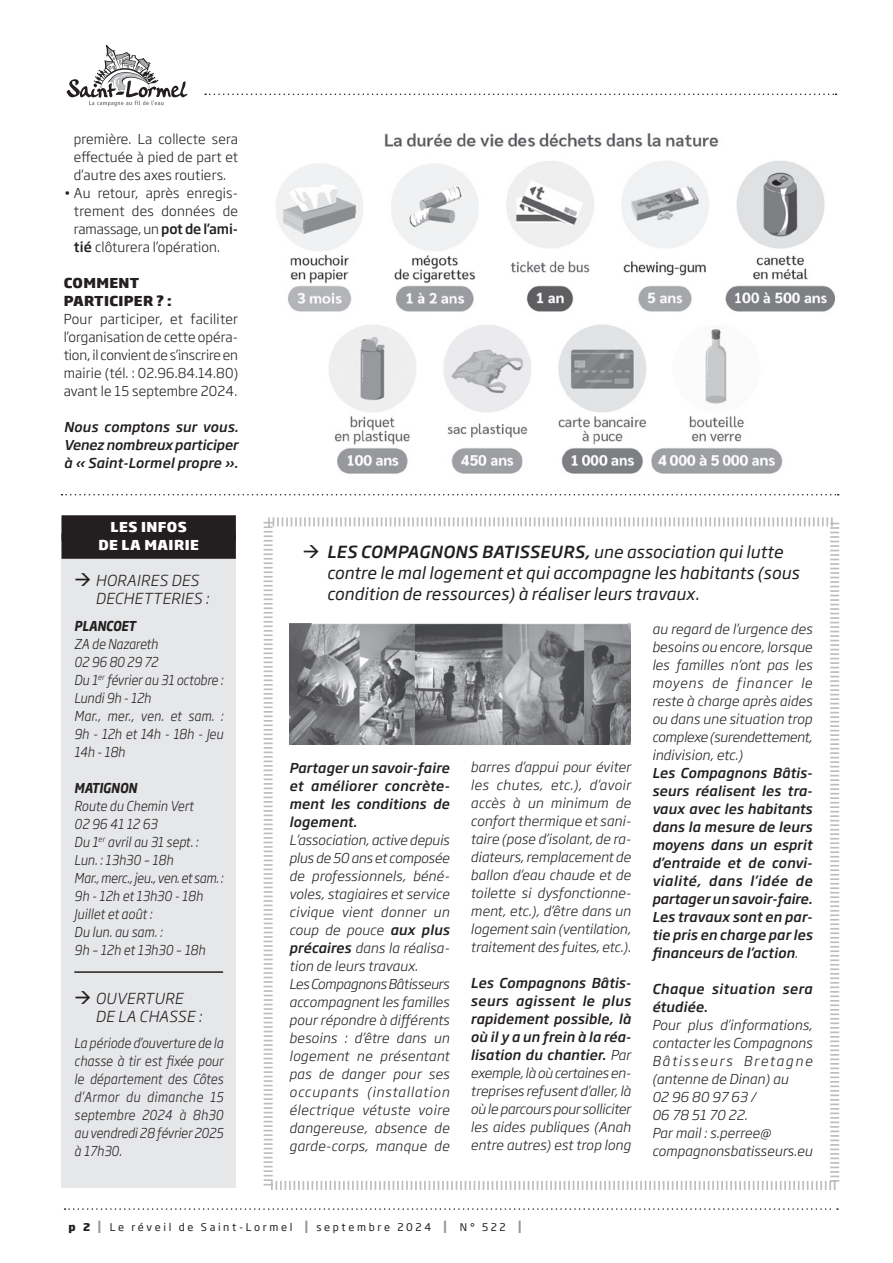
<style>
.page{position:relative;width:893px;height:1263px;background:#fff}
.page>*{position:absolute;margin:0;border:0;box-sizing:border-box;transform-origin:0 0}
.t1{font:italic 16.5px/21px "Soho Gothic Pro";letter-spacing:.01em;color:#231f20}
.t2{font:italic 300 15px/18px "Soho Gothic Pro";letter-spacing:.025em;color:#231f20}
.t3{font:italic 300 13.5px/18px "Soho Gothic Pro";letter-spacing:.01em;color:#231f20;text-align:justify}
.t4{font:italic 300 13.5px/18px "Soho Gothic Pro";letter-spacing:.01em;color:#231f20;scale:.9 1}
.t5{font:italic 500 13.5px/18px "Soho Gothic Pro";letter-spacing:.01em;color:#231f20;text-align:justify}
.t6{font:300 13.5px/18px "Soho Gothic Pro";letter-spacing:.01em;color:#231f20;text-align:justify}
.t7{font:italic 500 13.5px/18px "Soho Gothic Pro";letter-spacing:.03em;color:#231f20}
.t8{font:800 13.5px/18px "Soho Gothic Pro";letter-spacing:.025em;color:#231f20}
.t9{font:800 13.5px/18px "Soho Gothic Pro";letter-spacing:.035em;color:#fff;text-align:center}
.t10{font:italic 700 13.5px "Soho Gothic Pro";color:#231f20;scale:.84 1}
.t11{font:10.5px "Soho Gothic Pro";letter-spacing:.25em;color:#231f20}
.s1{font-weight:500}
.s2{font-weight:300}
.s3{font-weight:800}
.s4{font-weight:500;font-size:16.65px;color:#939598}
</style>
<div class="page">
<svg style="left:65px;top:1208px;width:773px;height:2px"></svg>
<svg style="left:66px;top:45px;width:122px;height:62px"></svg>
<svg style="left:205px;top:94px;width:632px;height:1px"></svg>
<img style="left:276px;top:133px;width:560px;height:341px">
<div style="left:62px;top:517px;width:174px;height:670px;background:#e6e7e9"></div>
<div style="left:62px;top:515px;width:174px;height:26px;background:#231f20"></div>
<div style="left:62px;top:533px;width:174px;height:26px;background:#231f20"></div>
<hr style="left:74px;top:971px;width:149px;height:2px;background:#231f20">
<svg style="left:263px;top:517px;width:577px;height:673px"></svg>
<svg style="left:62px;top:494px;width:777px;height:1px"></svg>
<img style="left:290px;top:624px;width:341px;height:120px">
<p class="t6" style="left:74px;top:129px;width:166px">première. La collecte sera effectuée à pied de part et d’autre des axes routiers.</p>
<p class="t6" style="left:74px;top:183px;width:166px;text-indent:-10px">• Au retour, après enregis&shy;trement des données de ramassage, un <span class="s1">pot de l’ami&shy;tié</span> clôturera l’opération.</p>
<p class="t8" style="left:64px;top:273px;width:110px">COMMENT<br>PARTICIPER ? :</p>
<p class="t6" style="left:64px;top:309px;width:176px">Pour participer, et faciliter l’organisation de cette opéra&shy;tion, il convient de s’inscrire en mairie (tél. : 02.96.84.14.80) avant le 15 septembre 2024.</p>
<p class="t5" style="left:64px;top:417px;width:176px">Nous comptons sur vous.<br>Venez nombreux participer à « Saint-Lormel propre ».</p>
<p class="t9" style="left:98px;top:517px;width:102px">LES INFOS<br>DE LA MAIRIE</p>
<p class="t2" style="left:95px;top:571px;width:115px;text-indent:-21px">→ HORAIRES DES<br>DECHETTERIES :</p>
<p class="t10" style="left:74px;top:615px;width:75px">PLANCOET</p>
<p class="t4" style="left:74px;top:634px;width:167px">ZA de Nazareth<br>02 96 80 29 72<br>Du 1<sup>er</sup> février au 31 octobre :<br>Lundi 9h - 12h<br>Mar., mer., ven. et sam. :<br>9h - 12h et 14h - 18h - Jeu<br>14h - 18h</p>
<p class="t10" style="left:74px;top:777px;width:76px">MATIGNON</p>
<p class="t4" style="left:74px;top:796px;width:167px">Route du Chemin Vert<br>02 96 41 12 63<br>Du 1<sup>er</sup> avril au 31 sept. :<br>Lun. : 13h30 – 18h<br>Mar., merc., jeu., ven. et sam. :<br>9h - 12h et 13h30 - 18h<br>Juillet et août :<br>Du lun. au sam. :<br>9h – 12h et 13h30 – 18h</p>
<p class="t2" style="left:95px;top:988px;width:108px;text-indent:-21px">→ OUVERTURE<br>DE LA CHASSE :</p>
<p class="t4" style="left:74px;top:1033px;width:167px;text-align:justify">La période d’ouverture de la chasse à tir est fixée pour le département des Côtes d’Armor du dimanche 15 septembre 2024 à 8h30 au vendredi 28 février 2025 à 17h30.</p>
<p class="t1" style="left:327px;top:541px;width:474px;text-indent:-24px">→ <span class="s1">LES COMPAGNONS BATISSEURS,</span> une association qui lutte contre le mal logement et qui accompagne les habitants (sous condition de ressources) à réaliser leurs travaux.</p>
<p class="t5" style="left:289px;top:758px;width:162px">Partager un savoir-faire et améliorer concrète&shy;ment les conditions de logement.</p>
<p class="t3" style="left:289px;top:830px;width:162px;text-align:left">L’association, active depuis plus de 50 ans et composée de professionnels, béné&shy;voles, stagiaires et service civique vient donner un coup de pouce <span class="s1">aux plus précaires</span> dans la réalisa&shy;tion de leurs travaux.<br>Les Compagnons Bâtisseurs accompagnent les familles pour répondre à différents besoins : d’être dans un logement ne présentant pas de danger pour ses occupants (installation électrique vétuste voire dangereuse, absence de garde-corps, manque de</p>
<p class="t3" style="left:471px;top:757px;width:162px">barres d’appui pour éviter les chutes, etc.), d’avoir accès à un minimum de confort thermique et sani&shy;taire (pose d’isolant, de ra&shy;diateurs, remplacement de ballon d’eau chaude et de toilette si dysfonctionne&shy;ment, etc.), d’être dans un logement sain (ventilation, traitement des fuites, etc.).</p>
<p class="t3" style="left:471px;top:973px;width:162px"><span class="s1">Les Compagnons Bâtis&shy;seurs agissent le plus rapidement possible, là où il y a un frein à la réa&shy;lisation du chantier.</span> Par exemple, là où certaines en&shy;treprises refusent d’aller, là où le parcours pour solliciter les aides publiques (Anah entre autres) est trop long</p>
<p class="t3" style="left:652px;top:619px;width:162px">au regard de l’urgence des besoins ou encore, lorsque les familles n’ont pas les moyens de financer le reste à charge après aides ou dans une situation trop complexe (surendettement, indivision, etc.)</p>
<p class="t5" style="left:652px;top:763px;width:162px">Les Compagnons Bâtis&shy;seurs réalisent les tra&shy;vaux avec les habitants dans la mesure de leurs moyens dans un esprit d’entraide et de convi&shy;vialité, dans l’idée de partager un savoir-faire.<br>Les travaux sont en par&shy;tie pris en charge par les financeurs de l’action<span class="s2">.</span></p>
<p class="t7" style="left:652px;top:979px;width:162px">Chaque situation sera étudiée.</p>
<p class="t3" style="left:652px;top:1015px;width:162px;text-align:left">Pour plus d’informations, contacter les Compagnons<br>Bâtisseurs Bretagne (antenne de Dinan) au<br>02 96 80 97 63 /<br>06 78 51 70 22.<br>Par mail : s.perree@ compagnonsbatisseurs.eu</p>
<p class="t11" style="left:68px;top:1219px;width:455px"><span class="s3">p 2</span> <span class="s4">I</span> Le réveil de Saint-Lormel <span class="s4">I</span> septembre 2024 <span class="s4">I</span> N° 522 <span class="s4">I</span></p>
</div>
